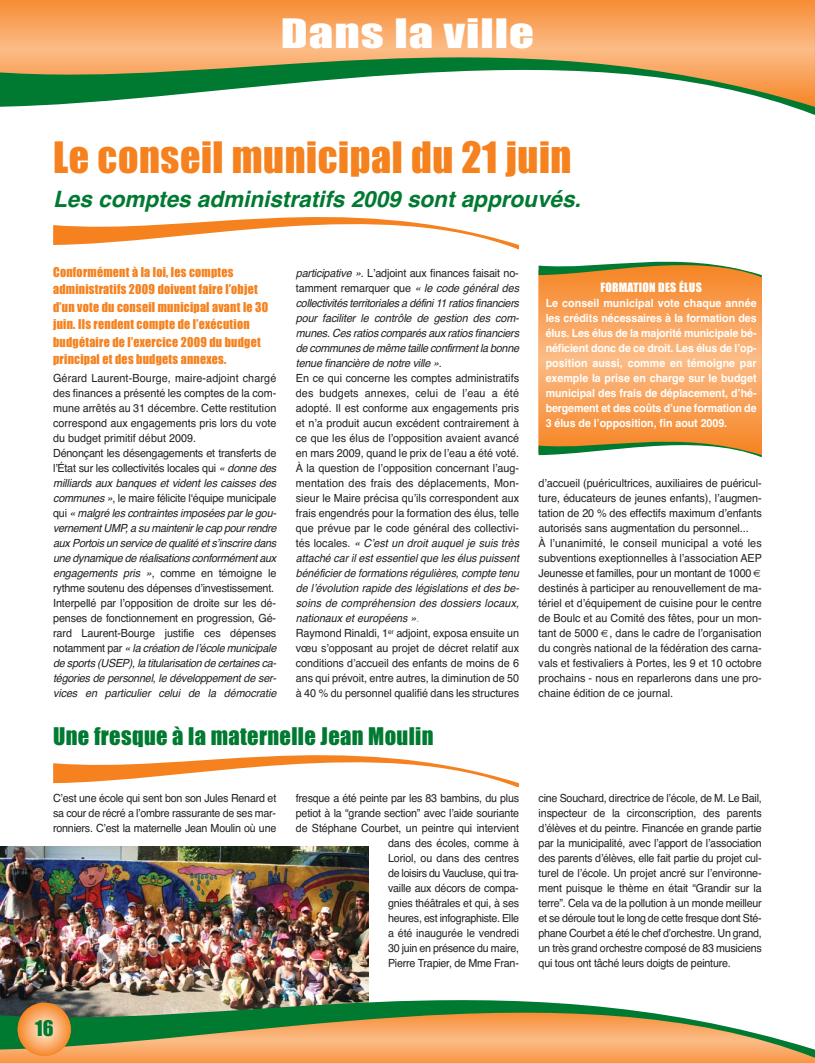
<style>
.page{position:relative;width:815px;height:1063px;background:#fff}
.page>*{position:absolute;margin:0;border:0;box-sizing:border-box;transform-origin:0 0}
.t1{font:40px "Impact";letter-spacing:.015em;color:#f5821f}
.t2{font:37.5px "Impact";letter-spacing:.02em;color:#fff;scale:1.3 1}
.t3{font:italic 700 22.5px "Helvetica";color:#007931}
.t4{font:22.5px "Impact";letter-spacing:.015em;color:#007931}
.t5{font:20px "Impact";color:#007931}
.t6{font:12.5px/17.5px "Impact";letter-spacing:.02em;color:#f5821f;scale:.96 1}
.t7{font:11.88px "Impact";letter-spacing:.02em;color:#fff}
.t8{font:11.25px/15px "Helvetica";letter-spacing:-.005em;color:#231f20;scale:.96 1}
.t9{font:11.25px/15px "Helvetica";letter-spacing:-.005em;color:#231f20;text-align:justify;scale:.95 1}
.t10{font:700 11.25px/15px "Helvetica";letter-spacing:-.005em;color:#fff;text-align:justify;scale:.95 1}
.s1{font-style:italic}
.s2{color:#f5821f}
</style>
<div class="page">
<img style="left:0;top:847px;width:369px;height:153px">
<svg style="left:0;top:0;width:815px;height:57px;background:#f9a661"></svg>
<svg style="left:0;top:57px;width:815px;height:58px"></svg>
<div style="left:0;top:1058px;width:815px;height:5px;background:#f8994b"></div>
<svg style="left:0;top:1000px;width:815px;height:58px;background:#b1a66f"></svg>
<svg style="left:18px;top:1003px;width:53px;height:53px;background:#f8a966"></svg>
<svg style="left:53px;top:217px;width:466px;height:32px"></svg>
<svg style="left:53px;top:755px;width:466px;height:32px"></svg>
<svg style="left:539px;top:277px;width:223px;height:165px;background:#f8a25b"></svg>
<svg style="left:539px;top:262px;width:223px;height:15px"></svg>
<svg style="left:539px;top:442px;width:223px;height:15px"></svg>
<h2 class="t2" style="left:281px;top:22px;width:196px">Dans la ville</h2>
<h1 class="t1" style="left:53px;top:145px;width:520px">Le conseil municipal du 21 juin</h1>
<h3 class="t3" style="left:53px;top:191px;width:534px">Les comptes administratifs 2009 sont approuvés.</h3>
<p class="t6" style="left:53px;top:264px;width:226px">Conformément à la loi, les comptes administratifs 2009 doivent faire l’objet d’un vote du conseil municipal avant le 30 juin. Ils rendent compte de l’exécution budgétaire de l’exercice 2009 du budget principal et des budgets annexes.</p>
<p class="t8" style="left:53px;top:371px;width:236px">Gérard Laurent-Bourge, maire-adjoint chargé des finances a présenté les comptes de la com&shy;mune arrêtés au 31 décembre. Cette restitution correspond aux engagements pris lors du vote du budget primitif début 2009.<br>Dénonçant les désengagements et transferts de lʼÉtat sur les collectivités locales qui <span class="s1">« donne des milliards aux banques et vident les caisses des communes»</span>, le maire félicite lʻéquipe municipale q u i <span class="s1">« malgré les contraintes imposées parle gou&shy;vernementUMP,a su maintenirle cap pourrendre aux Portois un service de qualité etsʼinscrire dans une dynamique de réalisations conformémentaux engagements pris »</span>, comme en témoigne le rythme soutenu des dépenses dʼinvestissement.<br>Interpellé par lʼopposition de droite sur les dé&shy;penses de fonctionnement en progression, Gé&shy;rard Laurent-Bourge justifie ces dépenses n o t a m m e n t p a r <span class="s1">« la création de lʼécole municipale de sports (USEP),la titularisation de certaines ca&shy;tégories de personnel,le développementde ser&shy;vices en particulier celui de la démocratie</span></p>
<p class="t8" style="left:296px;top:266px;width:236px"><span class="s1">participative »</span>. Lʼadjoint aux finances faisait no&shy;tamment remarquer que <span class="s1">« le code général des collectivités territoriales a défini11 ratios financiers pour faciliter le contrôle de gestion des com&shy;munes.Ces ratios comparés aux ratios financiers de communes de même taille confirmentla bonne tenue financière de notre ville »</span>.<br>En ce qui concerne les comptes administratifs des budgets annexes, celui de lʼeau a été adopté. Il est conforme aux engagements pris et nʼa produit aucun excédent contrairement à ce que les élus de lʼopposition avaient avancé en mars 2009, quand le prix de lʼeau a été voté.<br>À la question de lʼopposition concernant lʼaug&shy;mentation des frais des déplacements, Mon&shy;sieur le Maire précisa quʼils correspondent aux frais engendrés pour la formation des élus, telle que prévue par le code général des collectivi&shy;t é s l o c a l e s . <span class="s1">« Cʼest un droit auquel je suis très attaché carilestessentielque les élus puissent bénéficierde formations régulières,compte tenu de lʼévolution rapide des législations et des be&shy;soins de compréhension des dossiers locaux, nationaux et européens »</span><span class="s2">.<br></span>Raymond Rinaldi, 1<sup>er</sup> adjoint, exposa ensuite un vœu sʼopposant au projet de décret relatif aux conditions dʼaccueil des enfants de moins de 6 ans qui prévoit, entre autres, la diminution de 50 à 40 % du personnel qualifié dans les structures</p>
<h3 class="t4" style="left:53px;top:728px;width:382px">Une fresque à la maternelle Jean Moulin</h3>
<p class="t7" style="left:601px;top:283px;width:103px">FORMATION DES ÉLUS</p>
<p class="t10" style="left:546px;top:296px;width:224px">Le conseil municipal vote chaque année les crédits nécessaires à la formation des élus. Les élus de la majorité municipale bé&shy;néficient donc de ce droit. Les élus de lʼop&shy;position aussi, comme en témoigne par exemple la prise en charge sur le budget municipal des frais de déplacement, dʼhé&shy;bergement et des coûts dʼune formation de 3 élus de lʼopposition, fin aout 2009.</p>
<p class="t8" style="left:539px;top:476px;width:234px">dʼaccueil (puéricultrices, auxiliaires de puéricul&shy;ture, éducateurs de jeunes enfants), lʼaugmen&shy;tation de 20 % des effectifs maximum dʼenfants autorisés sans augmentation du personnel...<br>À lʼunanimité, le conseil municipal a voté les subventions exeptionnelles à lʼassociation AEP Jeunesse et familles, pour un montant de 1000 € destinés à participer au renouvellement de ma&shy;tériel et dʼéquipement de cuisine pour le centre de Boulc et au Comité des fêtes, pour un mon&shy;tant de 5000 €, dans le cadre de lʼorganisation du congrès national de la fédération des carna&shy;vals et festivaliers à Portes, les 9 et 10 octobre prochains - nous en reparlerons dans une pro&shy;chaine édition de ce journal.</p>
<p class="t9" style="left:53px;top:791px;width:236px">Cʼest une école qui sent bon son Jules Renard et sa cour de récré a lʼombre rassurante de ses mar&shy;ronniers. Cʼest la maternelle Jean Moulin où une</p>
<p class="t9" style="left:296px;top:791px;width:236px">fresque a été peinte par les 83 bambins, du plus petiot à la “grande section” avec lʼaide souriante de Stéphane Courbet, un peintre qui intervient</p>
<p class="t9" style="left:388px;top:836px;width:139px">dans des écoles, comme à Loriol, ou dans des centres de loisirs du Vaucluse, qui tra&shy;vaille aux décors de compa&shy;gnies théâtrales et qui, à ses heures, est infographiste. Elle a été inaugurée le vendredi 30 juin en présence du maire, Pierre Trapier, de Mme Fran-</p>
<p class="t9" style="left:539px;top:791px;width:236px">cine Souchard, directrice de lʼécole, de M. Le Bail, inspecteur de la circonscription, des parents dʼélèves et du peintre. Financée en grande partie par la municipalité, avec lʼapport de lʼassociation des parents dʼélèves, elle fait partie du projet cul&shy;turel de lʼécole. Un projet ancré sur lʼenvironne&shy;ment puisque le thème en était “Grandir sur la terre”. Cela va de la pollution à un monde meilleur et se déroule tout le long de cette fresque dont Sté&shy;phane Courbet a été le chef dʼorchestre. Un grand, un très grand orchestre composé de 83 musiciens qui tous ont tâché leurs doigts de peinture.</p>
<h3 class="t5" style="left:35px;top:1022px;width:20px">16</h3>
</div>
